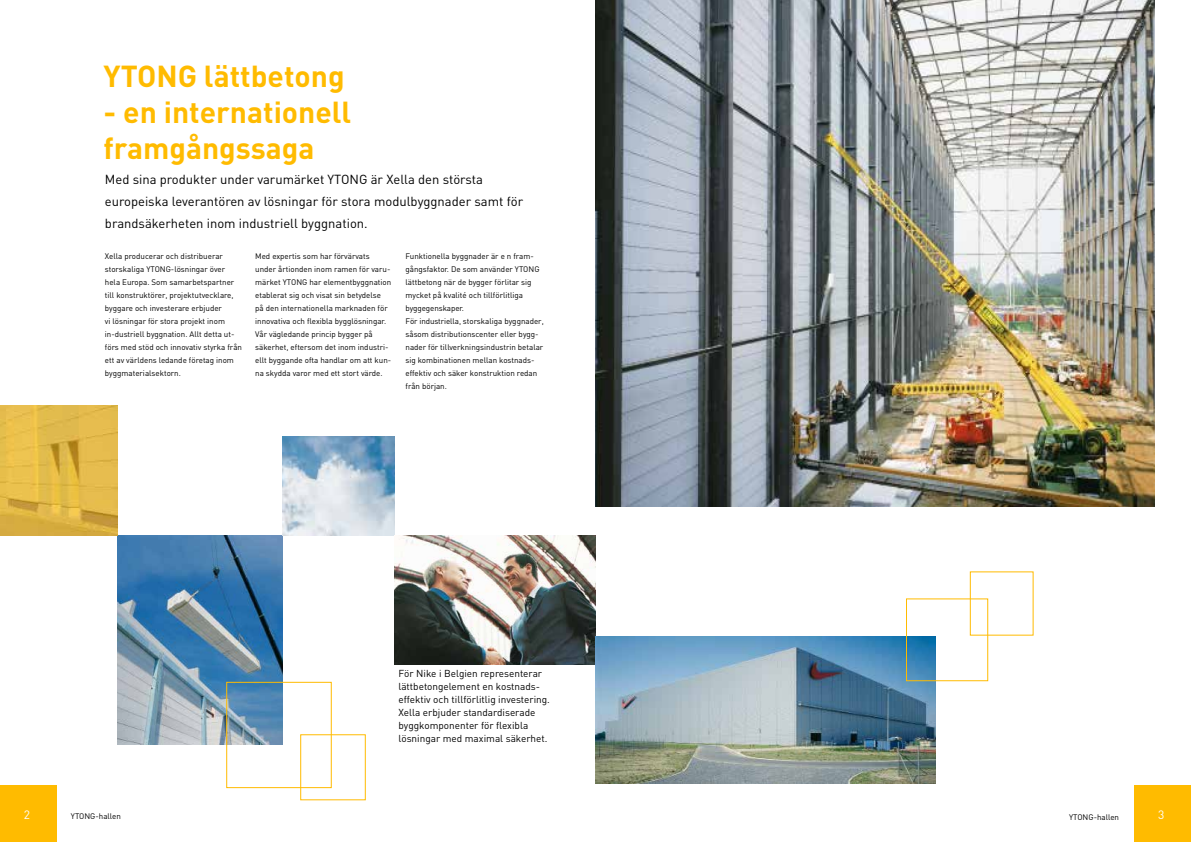
<style>
.page{position:relative;width:1191px;height:842px;background:#fff}
.page>*{position:absolute;margin:0;border:0;box-sizing:border-box;transform-origin:0 0}
.t1{font:700 30px/36px "DIN";color:#fb0}
.t2{font:13px/22px "DIN";color:#000}
.t3{font:12px "DIN";color:#fff}
.t4{font:10px/13px "DIN";color:#000}
.t5{font:8px/13px "DIN";color:#000}
</style>
<div class="page">
<img style="left:118px;top:536px;width:164px;height:208px">
<img style="left:282px;top:437px;width:112px;height:99px">
<img style="left:394px;top:536px;width:201px;height:129px">
<div style="left:0;top:785px;width:57px;height:57px;background:#fb0"></div>
<div style="left:1134px;top:785px;width:57px;height:57px;background:#fb0"></div>
<img style="left:595px;top:0;width:560px;height:506px">
<img style="left:595px;top:636px;width:340px;height:148px">
<div style="left:906px;top:598px;width:82px;height:83px;border:1px solid #fb0"></div>
<div style="left:226px;top:682px;width:106px;height:106px;border:1px solid #fb0"></div>
<div style="left:300px;top:734px;width:66px;height:66px;border:1px solid #fb0"></div>
<img style="left:0;top:405px;width:117px;height:131px">
<h1 class="t1" style="left:103px;top:57px;width:243px">YTONG lättbetong</h1>
<h1 class="t1" style="left:103px;top:93px;width:249px">- en internationell framgångssaga</h1>
<h2 class="t2" style="left:105px;top:168px;width:420px">Med sina produkter under varumärket YTONG är Xella den största europeiska leverantören av lösningar för stora modulbyggnader samt för brandsäkerheten inom industriell byggnation.</h2>
<p class="t5" style="left:105px;top:249px;width:139px">Xella producerar och distribuerar storskaliga YTONG-lösningar över hela Europa. Som samarbetspartner till konstruktörer, projektutvecklare, byggare och investerare erbjuder<br>vi lösningar för stora projekt inom in-dustriell byggnation. Allt detta ut&shy;förs med stöd och innovativ styrka från ett av världens ledande företag inom byggmaterialsektorn.</p>
<p class="t5" style="left:255px;top:249px;width:138px">Med expertis som har förvärvats under årtionden inom ramen för varu&shy;märket YTONG har elementbyggnation etablerat sig och visat sin betydelse på den internationella marknaden för innovativa och flexibla bygglösningar.<br>Vår vägledande princip bygger på säkerhet, eftersom det inom industri&shy;ellt byggande ofta handlar om att kun&shy;na skydda varor med ett stort värde.</p>
<p class="t5" style="left:405px;top:249px;width:140px">Funktionella byggnader är e n fram&shy;gångsfaktor. De som använder YTONG lättbetong när de bygger förlitar sig mycket på kvalité och tillförlitliga byggegenskaper.<br>För industriella, storskaliga byggnader, såsom distributionscenter eller bygg&shy;nader för tillverkningsindustrin betalar sig kombinationen mellan kostnads&shy;effektiv och säker konstruktion redan från början.</p>
<p class="t4" style="left:398px;top:667px;width:153px">För Nike i Belgien representerar lättbetongelement en kostnads&shy;effektiv och tillförlitlig investering.<br>Xella erbjuder standardiserade byggkomponenter för flexibla lösningar med maximal säkerhet.</p>
<h3 class="t3" style="left:24px;top:807px;width:8px">2</h3>
<p class="t5" style="left:71px;top:809px;width:51px">YTONG-hallen</p>
<p class="t5" style="left:1069px;top:811px;width:51px">YTONG-hallen</p>
<h3 class="t3" style="left:1158px;top:807px;width:8px">3</h3>
</div>
